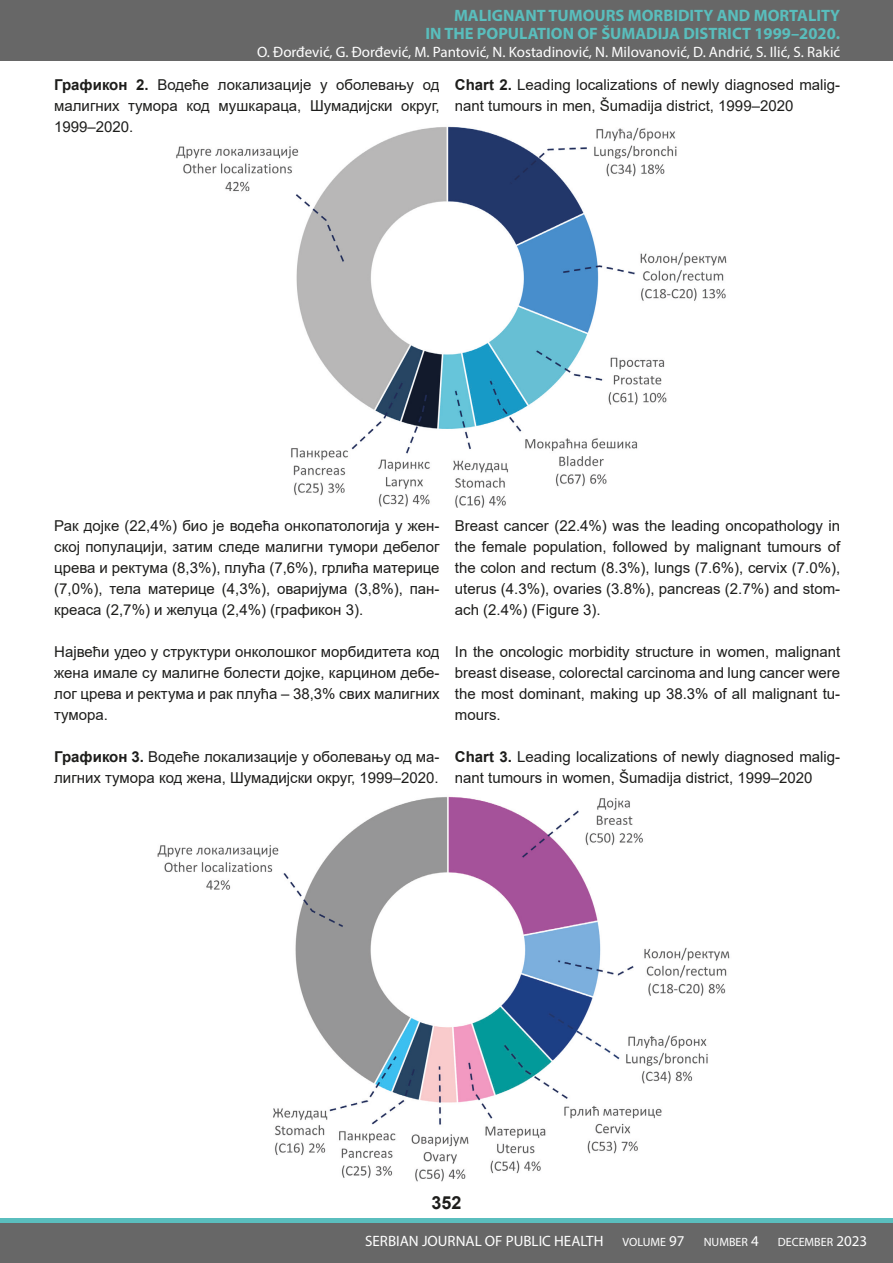
<style>
.page{position:relative;width:893px;height:1263px;background:#fff}
.page>*{position:absolute;margin:0;border:0;box-sizing:border-box;transform-origin:0 0}
.t1{font:700 18px "Arial";color:#1d1d1b}
.t2{font:700 16.5px "Myriad Pro";color:#59bebd}
.t3{font:15px/21px "Arial";color:#1d1d1b;text-align:justify}
.t4{font:15px "Myriad Pro";color:#fff}
.t5{font:12px "Myriad Pro";color:#fff}
.s1{font-weight:700}
.s2{font-size:15px}
</style>
<div class="page">
<div style="left:0;top:1219px;width:893px;height:44px;background:#676767"></div>
<hr style="left:0;top:1219px;width:893px;height:4px;background:#5abebe">
<div style="left:0;top:0;width:893px;height:61px;background:#676767"></div>
<img style="left:176px;top:126px;width:551px;height:382px">
<img style="left:157px;top:796px;width:573px;height:386px">
<p class="t2" style="left:454px;top:5px;width:388px">MALIGNANT TUMOURS MORBIDITY AND MORTALITY</p>
<p class="t2" style="left:426px;top:23px;width:416px">IN THE POPULATION OF ŠUMADIJA DISTRICT 1999–2020.</p>
<p class="t4" style="left:257px;top:43px;width:585px">O. Đorđević, G. Đorđević, M. Pantović, N. Kostadinović, N. Milovanović, D. Andrić, S. Ilić, S. Rakić</p>
<p class="t3" style="left:54px;top:74px;width:387px"><span class="s1">Графикон 2.</span> Водеће локализације у оболевању од малигних тумора код мушкараца, Шумадијски округ, 1999–2020.</p>
<p class="t3" style="left:455px;top:74px;width:387px"><span class="s1">Chart 2.</span> Leading localizations of newly diagnosed malig&shy;nant tumours in men, Šumadija district, 1999–2020</p>
<p class="t3" style="left:54px;top:515px;width:387px">Рак дојке (22,4%) био је водећа онкопатологија у жен&shy;ској популацији, затим следе малигни тумори дебелог црева и ректума (8,3%), плућа (7,6%), грлића материце (7,0%), тела материце (4,3%), оваријума (3,8%), пан&shy;креаса (2,7%) и желуца (2,4%) (графикон 3).</p>
<p class="t3" style="left:54px;top:641px;width:387px">Највећи удео у структури онколошког морбидитета код жена имале су малигне болести дојке, карцином дебе&shy;лог црева и ректума и рак плућа – 38,3% свих малигних тумора.</p>
<p class="t3" style="left:54px;top:746px;width:387px"><span class="s1">Графикон 3.</span> Водеће локализације у оболевању од ма&shy;лигних тумора код жена, Шумадијски округ, 1999–2020.</p>
<p class="t3" style="left:455px;top:515px;width:387px">Breast cancer (22.4%) was the leading oncopathology in the female population, followed by malignant tumours of the colon and rectum (8.3%), lungs (7.6%), cervix (7.0%), uterus (4.3%), ovaries (3.8%), pancreas (2.7%) and stom&shy;ach (2.4%) (Figure 3).</p>
<p class="t3" style="left:455px;top:641px;width:387px">In the oncologic morbidity structure in women, malignant breast disease, colorectal carcinoma and lung cancer were the most dominant, making up 38.3% of all malignant tu&shy;mours.</p>
<p class="t3" style="left:455px;top:746px;width:387px"><span class="s1">Chart 3.</span> Leading localizations of newly diagnosed malig&shy;nant tumours in women, Šumadija district, 1999–2020</p>
<p class="t1" style="left:431px;top:1190px;width:32px">352</p>
<p class="t4" style="left:365px;top:1232px;width:240px">SERBIAN JOURNAL OF PUBLIC HEALTH</p>
<p class="t5" style="left:623px;top:1235px;width:64px">VOLUME <span class="s2">97</span></p>
<p class="t5" style="left:704px;top:1235px;width:57px">NUMBER <span class="s2">4</span></p>
<p class="t5" style="left:778px;top:1235px;width:91px">DECEMBER <span class="s2">2023</span></p>
</div>
